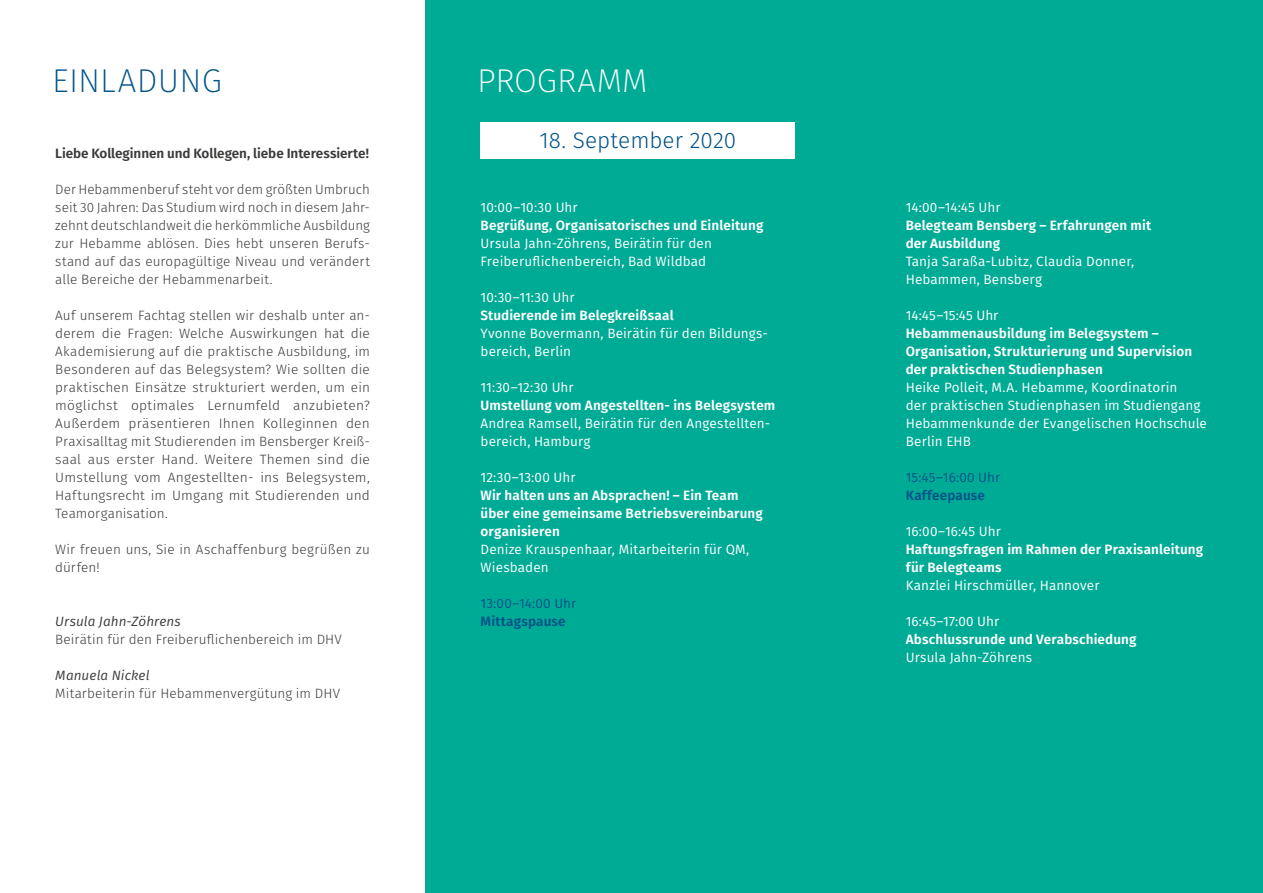
<style>
.page{position:relative;width:1263px;height:893px;background:#fff}
.page>*{position:absolute;margin:0;border:0;box-sizing:border-box;transform-origin:0 0}
.t1{font:200 33px "Fira Sans";letter-spacing:.005em;color:#005288}
.t2{font:200 33px "Fira Sans";letter-spacing:-.005em;color:#fff}
.t3{font:300 22.5px "Fira Sans";color:#005288}
.t4{font:300 13.5px/18px "Fira Sans";letter-spacing:.01em;color:#3b3b3a;text-align:justify}
.t5{font:13.5px/18px "Fira Sans";letter-spacing:.005em;color:#fff}
.t6{font:600 13.5px/18px "Fira Sans";letter-spacing:.01em;color:#fff}
.t7{font:600 13.5px "Fira Sans";letter-spacing:-.005em;color:#3b3b3a}
.t8{font:italic 13.5px "Fira Sans";letter-spacing:.005em;color:#3b3b3a}
.t9{font:13.5px "Fira Sans";letter-spacing:.005em;color:#005288}
.t10{font:600 13.5px "Fira Sans";letter-spacing:.01em;color:#005288}
</style>
<div class="page">
<div style="left:425px;top:0;width:838px;height:893px;background:#00ab96"></div>
<div style="left:481px;top:122px;width:314px;height:36px;background:#fff"></div>
<h1 class="t1" style="left:52px;top:57px;width:171px">EINLADUNG</h1>
<h1 class="t2" style="left:477px;top:57px;width:172px">PROGRAMM</h1>
<p class="t7" style="left:55px;top:144px;width:315px">Liebe Kolleginnen und Kollegen, liebe Interessierte!</p>
<p class="t4" style="left:55px;top:180px;width:316px">Der Hebammenberuf steht vor dem größten Umbruch seit 30 Jahren: Das Studium wird noch in diesem Jahr&shy;zehnt deutschlandweit die herkömmliche Ausbildung zur Hebamme ablösen. Dies hebt unseren Berufs&shy;stand auf das europagültige Niveau und verändert alle Bereiche der Hebammenarbeit.</p>
<p class="t4" style="left:55px;top:306px;width:316px">Auf unserem Fachtag stellen wir deshalb unter an&shy;derem die Fragen: Welche Auswirkungen hat die Akademisierung auf die praktische Ausbildung, im Besonderen auf das Belegsystem? Wie sollten die praktischen Einsätze strukturiert werden, um ein möglichst optimales Lernumfeld anzubieten?<br>Außerdem präsentieren Ihnen Kolleginnen den Praxisalltag mit Studierenden im Bensberger Kreiß&shy;saal aus erster Hand. Weitere Themen sind die Umstellung vom Angestellten- ins Belegsystem, Haftungsrecht im Umgang mit Studierenden und Teamorganisation.</p>
<p class="t4" style="left:55px;top:540px;width:316px">Wir freuen uns, Sie in Aschaffenburg begrüßen zu dürfen!</p>
<p class="t8" style="left:55px;top:612px;width:127px">Ursula Jahn-Zöhrens</p>
<p class="t4" style="left:55px;top:630px;width:288px">Beirätin für den Freiberuflichenbereich im DHV</p>
<p class="t8" style="left:55px;top:666px;width:96px">Manuela Nickel</p>
<p class="t4" style="left:55px;top:684px;width:286px">Mitarbeiterin für Hebammenvergütung im DHV</p>
<h2 class="t3" style="left:539px;top:124px;width:198px">18. September 2020</h2>
<p class="t5" style="left:480px;top:198px;width:99px">10:00–10:30 Uhr</p>
<p class="t6" style="left:480px;top:216px;width:284px">Begrüßung, Organisatorisches und Einleitung</p>
<p class="t5" style="left:480px;top:234px;width:233px">Ursula Jahn-Zöhrens, Beirätin für den<br>Freiberuflichenbereich, Bad Wildbad</p>
<p class="t5" style="left:480px;top:288px;width:96px">10:30–11:30 Uhr</p>
<p class="t6" style="left:480px;top:306px;width:195px">Studierende im Belegkreißsaal</p>
<p class="t5" style="left:480px;top:324px;width:289px">Yvonne Bovermann, Beirätin für den Bildungs&shy;bereich, Berlin</p>
<p class="t5" style="left:480px;top:378px;width:95px">11:30–12:30 Uhr</p>
<p class="t6" style="left:480px;top:396px;width:296px">Umstellung vom Angestellten- ins Belegsystem</p>
<p class="t5" style="left:480px;top:414px;width:291px">Andrea Ramsell, Beirätin für den Angestellten&shy;bereich, Hamburg</p>
<p class="t5" style="left:480px;top:468px;width:96px">12:30–13:00 Uhr</p>
<p class="t6" style="left:480px;top:486px;width:284px">Wir halten uns an Absprachen! – Ein Team über eine gemeinsame Betriebsvereinbarung organisieren</p>
<p class="t5" style="left:480px;top:540px;width:270px">Denize Krauspenhaar, Mitarbeiterin für QM,<br>Wiesbaden</p>
<p class="t9" style="left:480px;top:594px;width:97px">13:00–14:00 Uhr</p>
<p class="t10" style="left:480px;top:612px;width:87px">Mittagspause</p>
<p class="t5" style="left:906px;top:198px;width:96px">14:00–14:45 Uhr</p>
<p class="t6" style="left:906px;top:216px;width:247px">Belegteam Bensberg – Erfahrungen mit der Ausbildung</p>
<p class="t5" style="left:906px;top:252px;width:230px">Tanja Saraßa-Lubitz, Claudia Donner,<br>Hebammen, Bensberg</p>
<p class="t5" style="left:906px;top:306px;width:94px">14:45–15:45 Uhr</p>
<p class="t6" style="left:906px;top:324px;width:288px">Hebammenausbildung im Belegsystem –<br>Organisation, Strukturierung und Supervision der praktischen Studienphasen</p>
<p class="t5" style="left:906px;top:378px;width:303px">Heike Polleit, M.A. Hebamme, Koordinatorin<br>der praktischen Studienphasen im Studiengang Hebammenkunde der Evangelischen Hochschule Berlin EHB</p>
<p class="t9" style="left:906px;top:468px;width:96px">15:45–16:00 Uhr</p>
<p class="t10" style="left:906px;top:486px;width:81px">Kaffeepause</p>
<p class="t5" style="left:906px;top:522px;width:97px">16:00–16:45 Uhr</p>
<p class="t6" style="left:906px;top:540px;width:299px">Haftungsfragen im Rahmen der Praxisanleitung für Belegteams</p>
<p class="t5" style="left:906px;top:576px;width:195px">Kanzlei Hirschmüller, Hannover</p>
<p class="t5" style="left:906px;top:612px;width:95px">16:45–17:00 Uhr</p>
<p class="t6" style="left:906px;top:630px;width:232px">Abschlussrunde und Verabschiedung</p>
<p class="t5" style="left:906px;top:648px;width:128px">Ursula Jahn-Zöhrens</p>
</div>
